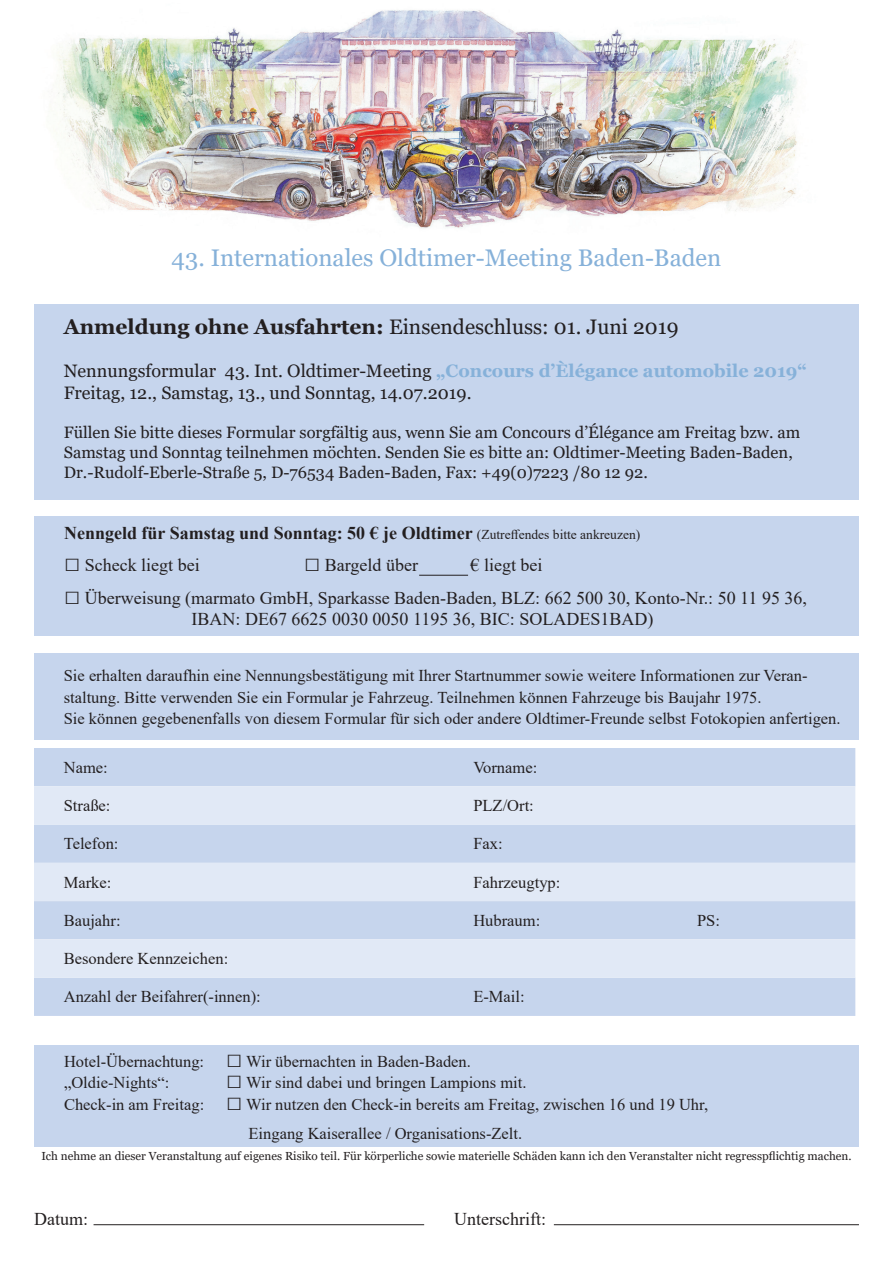
<style>
.page{position:relative;width:893px;height:1263px;background:#fff}
.page>*{position:absolute;margin:0;border:0;box-sizing:border-box;transform-origin:0 0}
.t1{font:24px "Georgia";color:#86b1d9}
.t2{font:21px "Georgia";color:#231f20}
.t3{font:18px/21.6px "Times New Roman";color:#231f20}
.t4{font:18px/21.6px "Georgia";color:#231f20}
.t5{font:700 18px "Times New Roman";color:#231f20}
.t6{font:16.5px/21.6px "Times New Roman";color:#231f20}
.t7{font:16.5px/19.8px "Georgia";color:#231f20}
.t8{font:11.7px "Georgia";color:#231f20}
.s1{font-weight:700}
.s2{font-weight:700;color:#86b1d9}
.s3{font-weight:400;font-size:13.5px}
.s4{font-size:27px}
</style>
<div class="page">
<div style="left:35px;top:654px;width:824px;height:86px;background:#c6d5ed"></div>
<div style="left:35px;top:304px;width:824px;height:195px;background:#c6d5ed"></div>
<div style="left:34px;top:1045px;width:824px;height:102px;background:#c6d5ed"></div>
<div style="left:34px;top:516px;width:825px;height:119px;background:#c6d5ed"></div>
<hr style="left:419px;top:575px;width:49px;height:1px;background:#231f20">
<div style="left:34px;top:748px;width:821px;height:268px;background:#c6d5ed"></div>
<div style="left:34px;top:786px;width:821px;height:38px;background:#e1e9f6"></div>
<svg style="left:34px;top:863px;width:821px;height:115px;fill:#e1e9f6"></svg>
<hr style="left:94px;top:1224px;width:330px;height:1px;background:#231f20">
<hr style="left:554px;top:1224px;width:305px;height:1px;background:#231f20">
<img style="left:55px;top:10px;width:745px;height:219px">
<h1 class="t1" style="left:172px;top:243px;width:551px">43. Internationales Oldtimer-Meeting Baden-Baden</h1>
<p class="t2" style="left:64px;top:314px;width:616px"><span class="s1">Anmeldung ohne Ausfahrten:</span> Einsendeschluss: 01. Juni 2019</p>
<p class="t4" style="left:64px;top:360px;width:745px">Nennungsformular 43. Int. Oldtimer-Meeting <span class="s2">„Concours d’Èlégance automobile 2019“<br></span>Freitag, 12., Samstag, 13., und Sonntag, 14.07.2019.</p>
<p class="t7" style="left:64px;top:423px;width:738px">Füllen Sie bitte dieses Formular sorgfältig aus, wenn Sie am Concours d’Élégance am Freitag bzw. am<br>Samstag und Sonntag teilnehmen möchten. Senden Sie es bitte an: Oldtimer-Meeting Baden-Baden,<br>Dr.-Rudolf-Eberle-Straße 5, D-76534 Baden-Baden, Fax: +49(0)7223 /80 12 92.</p>
<p class="t5" style="left:64px;top:520px;width:578px">Nenngeld für Samstag und Sonntag: 50 € je Oldtimer <span class="s3">(Zutreffendes bitte ankreuzen)</span></p>
<p class="t3" style="left:64px;top:554px;width:137px"><span class="s4">□</span> Scheck liegt bei</p>
<p class="t3" style="left:304px;top:554px;width:115px"><span class="s4">□</span> Bargeld über</p>
<p class="t3" style="left:471px;top:554px;width:73px">€ liegt bei</p>
<p class="t3" style="left:192px;top:586px;width:617px;text-indent:-127px"><span class="s4">□</span> Überweisung (marmato GmbH, Sparkasse Baden-Baden, BLZ: 662 500 30, Konto-Nr.: 50 11 95 36,<br>IBAN: DE67 6625 0030 0050 1195 36, BIC: SOLADES1BAD)</p>
<p class="t6" style="left:64px;top:664px;width:778px">Sie erhalten daraufhin eine Nennungsbestätigung mit Ihrer Startnummer sowie weitere Informationen zur Veran&shy;staltung. Bitte verwenden Sie ein Formular je Fahrzeug. Teilnehmen können Fahrzeuge bis Baujahr 1975.<br>Sie können gegebenenfalls von diesem Formular für sich oder andere Oldtimer-Freunde selbst Fotokopien anfertigen.</p>
<p class="t6" style="left:64px;top:756px;width:45px">Name:</p>
<p class="t6" style="left:473px;top:756px;width:65px">Vorname:</p>
<p class="t6" style="left:64px;top:794px;width:48px">Straße:</p>
<p class="t6" style="left:473px;top:794px;width:62px">PLZ/Ort:</p>
<p class="t6" style="left:64px;top:832px;width:56px">Telefon:</p>
<p class="t6" style="left:473px;top:832px;width:31px">Fax:</p>
<p class="t6" style="left:64px;top:871px;width:49px">Marke:</p>
<p class="t6" style="left:473px;top:871px;width:89px">Fahrzeugtyp:</p>
<p class="t6" style="left:64px;top:909px;width:58px">Baujahr:</p>
<p class="t6" style="left:473px;top:909px;width:68px">Hubraum:</p>
<p class="t6" style="left:697px;top:909px;width:24px">PS:</p>
<p class="t6" style="left:64px;top:947px;width:166px">Besondere Kennzeichen:</p>
<p class="t6" style="left:64px;top:986px;width:199px">Anzahl der Beifahrer(-innen):</p>
<p class="t6" style="left:473px;top:986px;width:53px">E-Mail:</p>
<p class="t6" style="left:64px;top:1050px;width:408px">Hotel-Übernachtung: <span class="s4">□</span> Wir übernachten in Baden-Baden. „Oldie-Nights“:</p>
<p class="t6" style="left:64px;top:1071px;width:646px;text-indent:162px"><span class="s4">□</span> Wir sind dabei und bringen Lampions mit.<br>Check-in am Freitag: <span class="s4">□</span> Wir nutzen den Check-in bereits am Freitag, zwischen 16 und 19 Uhr,</p>
<p class="t6" style="left:249px;top:1122px;width:275px">Eingang Kaiserallee / Organisations-Zelt.</p>
<p class="t8" style="left:41px;top:1149px;width:812px">Ich nehme an dieser Veranstaltung auf eigenes Risiko teil. Für körperliche sowie materielle Schäden kann ich den Veranstalter nicht regresspflichtig machen.</p>
<p class="t3" style="left:34px;top:1208px;width:56px">Datum:</p>
<p class="t3" style="left:454px;top:1208px;width:93px">Unterschrift:</p>
</div>
